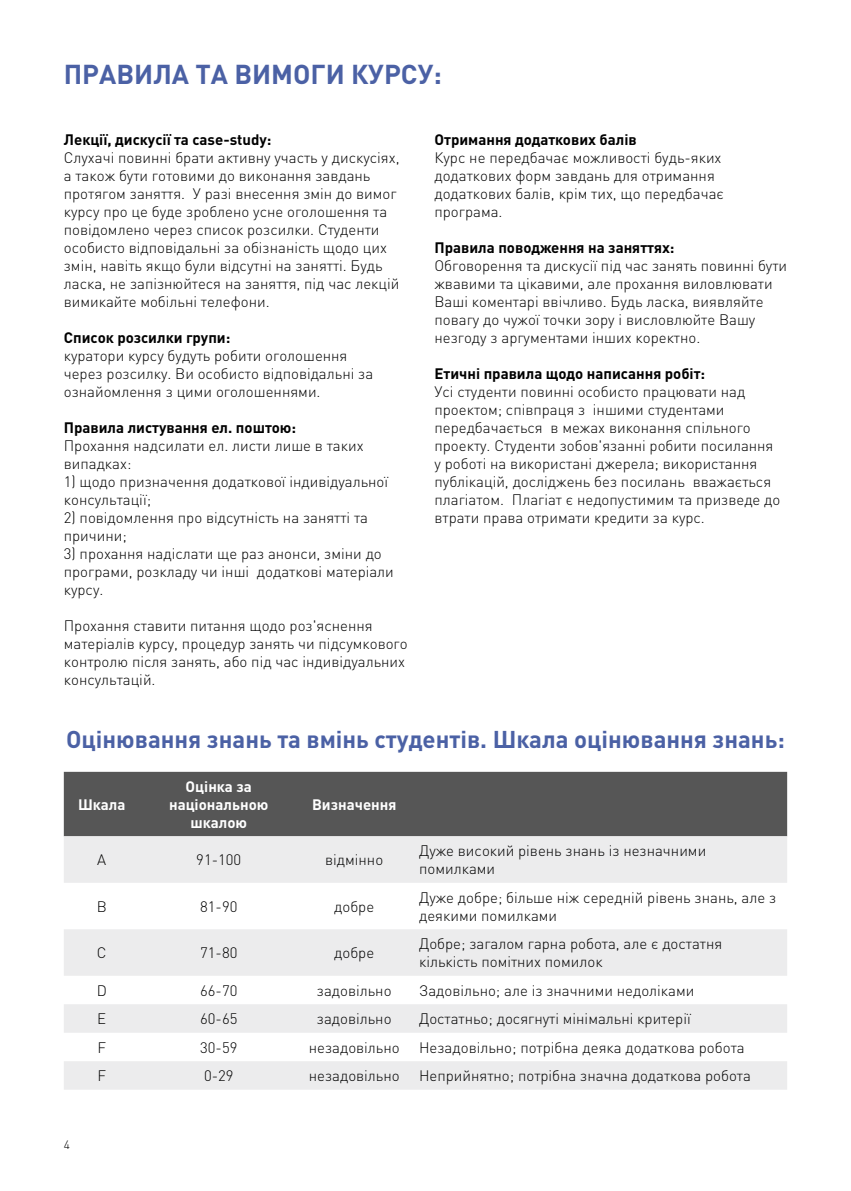
<style>
.page{position:relative;width:851px;height:1191px;background:#fff}
.page>*{position:absolute;margin:0;border:0;box-sizing:border-box;transform-origin:0 0}
.t1{font:700 27px "DIN Pro";color:#4b61a5}
.t2{font:700 24px "DIN Pro";color:#4b61a5}
.t3{font:300 15px/18px "DIN Pro";color:#000}
.t4{font:700 15px "DIN Pro";color:#000}
.t5{font:700 15px/18px "DIN Pro";color:#fff;text-align:center}
.t6{font:300 12px "DIN Pro";color:#000}
</style>
<div class="page">
<div style="left:64px;top:772px;width:723px;height:64px;background:#565656"></div>
<svg style="left:64px;top:836px;width:723px;height:253px;fill:#ececed"></svg>
<h1 class="t1" style="left:64px;top:56px;width:379px">Правила та вимоги курсу:</h1>
<p class="t4" style="left:64px;top:129px;width:209px">Лекції, дискусії та case-study:</p>
<p class="t3" style="left:64px;top:148px;width:337px">Слухачі повинні брати активну участь у дискусіях, а також бути готовими до виконання завдань протягом заняття. У разі внесення змін до вимог курсу про це буде зроблено усне оголошення та повідомлено через список розсилки. Студенти особисто відповідальні за обізнаність щодо цих змін, навіть якщо були відсутні на занятті. Будь ласка, не запізнюйтеся на заняття, під час лекцій вимикайте мобільні телефони.</p>
<p class="t4" style="left:64px;top:327px;width:168px">Список розсилки групи:</p>
<p class="t3" style="left:64px;top:346px;width:311px">куратори курсу будуть робити оголошення через розсилку. Ви особисто відповідальні за ознайомлення з цими оголошеннями.</p>
<p class="t4" style="left:64px;top:417px;width:234px">Правила листування ел. поштою:</p>
<p class="t3" style="left:64px;top:436px;width:301px">Прохання надсилати ел. листи лише в таких випадках:</p>
<p class="t3" style="left:64px;top:472px;width:326px">1) щодо призначення додаткової індивідуальної консультації;</p>
<p class="t3" style="left:64px;top:508px;width:306px">2) повідомлення про відсутність на занятті та причини;</p>
<p class="t3" style="left:64px;top:544px;width:331px">3) прохання надіслати ще раз анонси, зміни до програми, розкладу чи інші додаткові матеріали курсу.</p>
<p class="t3" style="left:64px;top:616px;width:345px">Прохання ставити питання щодо роз'яснення матеріалів курсу, процедур занять чи підсумкового контролю після занять, або під час індивідуальних консультацій.</p>
<p class="t4" style="left:434px;top:129px;width:204px">Отримання додаткових балів</p>
<p class="t3" style="left:434px;top:148px;width:291px">Курс не передбачає можливості будь-яких додаткових форм завдань для отримання додаткових балів, крім тих, що передбачає програма.</p>
<p class="t4" style="left:434px;top:237px;width:241px">Правила поводження на заняттях:</p>
<p class="t3" style="left:434px;top:256px;width:354px">Обговорення та дискусії під час занять повинні бути жвавими та цікавими, але прохання виловлювати Ваші коментарі ввічливо. Будь ласка, виявляйте повагу до чужої точки зору і висловлюйте Вашу незгоду з аргументами інших коректно.</p>
<p class="t4" style="left:434px;top:363px;width:272px">Етичні правила щодо написання робіт:</p>
<p class="t3" style="left:434px;top:382px;width:347px">Усі студенти повинні особисто працювати над проектом; співпраця з іншими студентами передбачається в межах виконання спільного проекту. Студенти зобов'язанні робити посилання у роботі на використані джерела; використання публікацій, досліджень без посилань вважається плагіатом. Плагіат є недопустимим та призведе до втрати права отримати кредити за курс.</p>
<h2 class="t2" style="left:66px;top:723px;width:720px">Оцінювання знань та вмінь студентів. Шкала оцінювання знань:</h2>
<p class="t5" style="left:78px;top:794px;width:49px">Шкала</p>
<p class="t5" style="left:169px;top:776px;width:101px">Оцінка за національною шкалою</p>
<p class="t5" style="left:312px;top:794px;width:86px">Визначення</p>
<p class="t6" style="left:64px;top:1136px;width:8px">4</p>
<p class="t3" style="left:97px;top:850px;width:11px">A</p>
<p class="t3" style="left:196px;top:850px;width:46px">91-100</p>
<p class="t3" style="left:325px;top:850px;width:60px">відмінно</p>
<p class="t3" style="left:419px;top:841px;width:288px">Дуже високий рівень знань із незначними помилками</p>
<p class="t3" style="left:97px;top:896px;width:12px">B</p>
<p class="t3" style="left:200px;top:896px;width:39px">81-90</p>
<p class="t3" style="left:334px;top:896px;width:42px">добре</p>
<p class="t3" style="left:419px;top:887px;width:358px">Дуже добре; більше ніж середній рівень знань, але з деякими помилками</p>
<p class="t3" style="left:97px;top:943px;width:11px">C</p>
<p class="t3" style="left:200px;top:943px;width:39px">71-80</p>
<p class="t3" style="left:334px;top:943px;width:42px">добре</p>
<p class="t3" style="left:419px;top:934px;width:304px">Добре; загалом гарна робота, але є достатня кількість помітних помилок</p>
<p class="t3" style="left:97px;top:980px;width:12px">D</p>
<p class="t3" style="left:200px;top:980px;width:39px">66-70</p>
<p class="t3" style="left:317px;top:980px;width:76px">задовільно</p>
<p class="t3" style="left:419px;top:980px;width:277px">Задовільно; але із значними недоліками</p>
<p class="t3" style="left:97px;top:1009px;width:10px">E</p>
<p class="t3" style="left:200px;top:1009px;width:39px">60-65</p>
<p class="t3" style="left:317px;top:1009px;width:76px">задовільно</p>
<p class="t3" style="left:419px;top:1009px;width:273px">Достатньо; досягнуті мінімальні критерії</p>
<p class="t3" style="left:97px;top:1037px;width:10px">F</p>
<p class="t3" style="left:200px;top:1037px;width:39px">30-59</p>
<p class="t3" style="left:309px;top:1037px;width:92px">незадовільно</p>
<p class="t3" style="left:419px;top:1037px;width:327px">Незадовільно; потрібна деяка додаткова робота</p>
<p class="t3" style="left:97px;top:1066px;width:10px">F</p>
<p class="t3" style="left:204px;top:1066px;width:31px">0-29</p>
<p class="t3" style="left:309px;top:1066px;width:92px">незадовільно</p>
<p class="t3" style="left:419px;top:1066px;width:333px">Неприйнятно; потрібна значна додаткова робота</p>
</div>
